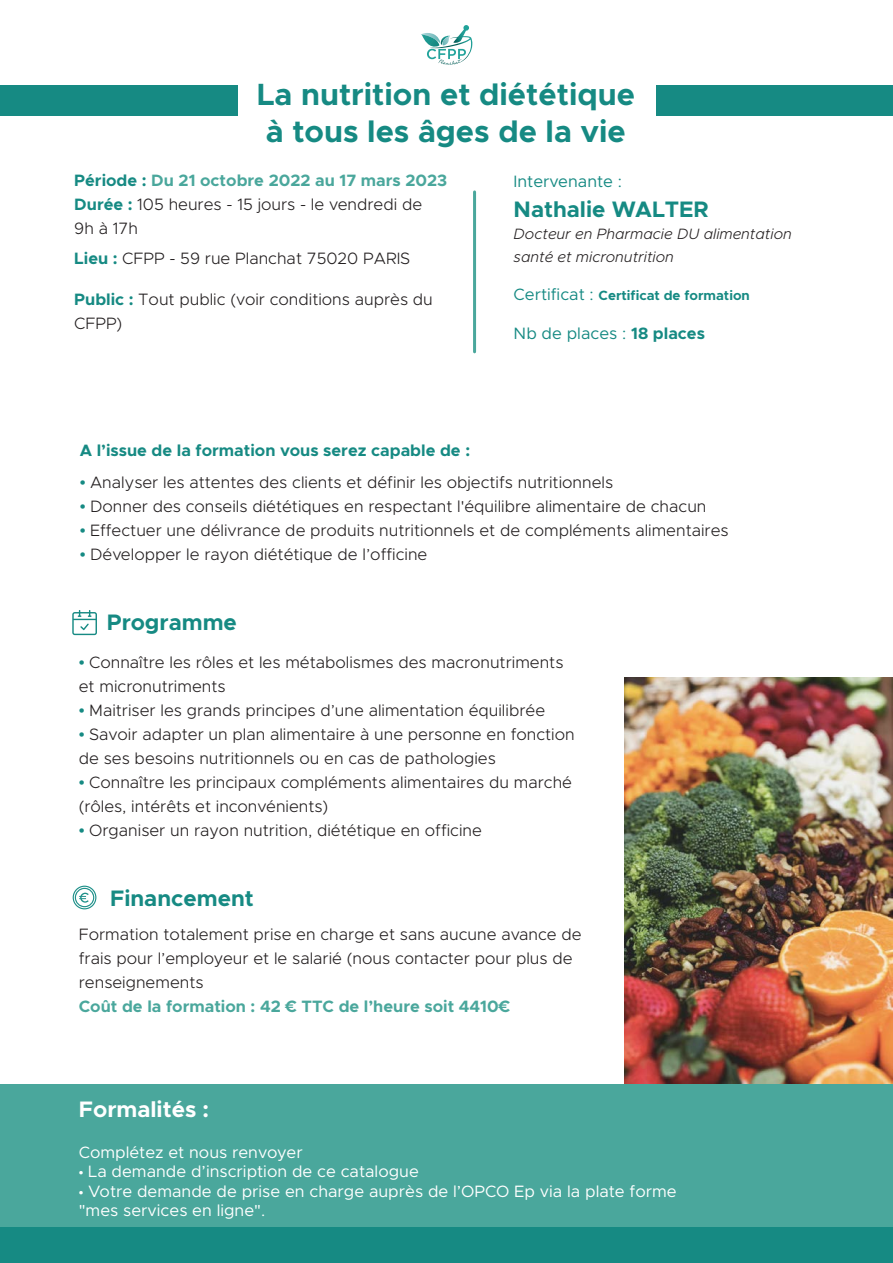
<style>
.page{position:relative;width:893px;height:1263px;background:#fff}
.page>*{position:absolute;margin:0;border:0;box-sizing:border-box;transform-origin:0 0}
.t1{font:700 30.9px/37px "Metropolis";color:#168a83}
.t2{font:700 22.5px "Metropolis";color:#168a83}
.t3{font:700 22.5px "Metropolis";color:#fff}
.t4{font:300 16.5px/24px "Metropolis";color:#231f20}
.t5{font:16.5px/19.5px "Metropolis";color:#fff}
.t6{font:700 16.5px "Metropolis";color:#4aa79c}
.t7{font:700 16.5px "Metropolis";color:#168a83}
.t8{font:16.5px "Metropolis";color:#168a83}
.t9{font:italic 300 15px/22.5px "Metropolis";color:#231f20}
.t10{font:700 13.5px "Metropolis";color:#168a83}
.s1{font-weight:700;color:#168a83}
.s2{font-weight:700;color:#4aa79c}
.s3{font-weight:400;font-size:16.5px}
.s4{font-weight:700}
.s5{font-family:"Myriad Pro";font-weight:400;font-size:21px;color:#168a83}
.s6{font-family:"Myriad Pro"}
</style>
<div class="page">
<div style="left:0;top:1084px;width:893px;height:179px;background:#4aa79c"></div>
<div style="left:0;top:1228px;width:893px;height:35px;background:#168a83"></div>
<svg style="left:421px;top:25px;width:50px;height:39px"></svg>
<svg style="left:72px;top:610px;width:25px;height:25px"></svg>
<svg style="left:73px;top:886px;width:23px;height:23px"></svg>
<hr style="left:473px;top:192px;width:3px;height:160px;background:#4aa79c">
<div style="left:0;top:86px;width:238px;height:30px;background:#168a83"></div>
<div style="left:656px;top:86px;width:237px;height:30px;background:#168a83"></div>
<img style="left:624px;top:677px;width:269px;height:407px">
<h1 class="t1" style="left:257px;top:76px;width:380px">La nutrition et diététique à tous les âges de la vie</h1>
<p class="t4" style="left:74px;top:168px;width:374px"><span class="s1">Période :</span> <span class="s2">Du 21 octobre 2022 au 17 mars 2023<br></span><span class="s1">Durée :</span> 105 heures - 15 jours - le vendredi de<br>9h à 17h</p>
<p class="t4" style="left:74px;top:246px;width:338px"><span class="s1">Lieu :</span> CFPP - 59 rue Planchat 75020 PARIS</p>
<p class="t4" style="left:74px;top:287px;width:360px"><span class="s1">Public :</span> Tout public (voir conditions auprès du<br>CFPP)</p>
<p class="t8" style="left:514px;top:171px;width:110px">Intervenante :</p>
<h2 class="t2" style="left:514px;top:195px;width:197px">Nathalie WALTER</h2>
<p class="t9" style="left:514px;top:223px;width:280px">Docteur en Pharmacie DU alimentation santé et micronutrition</p>
<p class="t10" style="left:514px;top:287px;width:238px"><span class="s3">Certificat :</span> Certificat de formation</p>
<p class="t8" style="left:514px;top:323px;width:193px">Nb de places : <span class="s4">18 places</span></p>
<p class="t7" style="left:80px;top:440px;width:392px">A l’issue de la formation vous serez capable de :</p>
<p class="t4" style="left:80px;top:470px;width:535px"><span class="s5">•</span> Analyser les attentes des clients et définir les objectifs nutritionnels</p>
<p class="t4" style="left:80px;top:494px;width:628px"><span class="s5">•</span> Donner des conseils diététiques en respectant l'équilibre alimentaire de chacun</p>
<p class="t4" style="left:80px;top:518px;width:650px"><span class="s5">•</span> Effectuer une délivrance de produits nutritionnels et de compléments alimentaires</p>
<p class="t4" style="left:80px;top:542px;width:349px"><span class="s5">•</span> Développer le rayon diététique de l’officine</p>
<h2 class="t2" style="left:107px;top:608px;width:131px">Programme</h2>
<p class="t4" style="left:79px;top:650px;width:486px"><span class="s5">•</span> Connaître les rôles et les métabolismes des macronutriments et micronutriments</p>
<p class="t4" style="left:79px;top:698px;width:468px"><span class="s5">•</span> Maitriser les grands principes d’une alimentation équilibrée</p>
<p class="t4" style="left:79px;top:722px;width:497px"><span class="s5">•</span> Savoir adapter un plan alimentaire à une personne en fonction de ses besoins nutritionnels ou en cas de pathologies</p>
<p class="t4" style="left:79px;top:770px;width:495px"><span class="s5">•</span> Connaître les principaux compléments alimentaires du marché (rôles, intérêts et inconvénients)</p>
<p class="t4" style="left:79px;top:818px;width:405px"><span class="s5">•</span> Organiser un rayon nutrition, diététique en officine</p>
<h2 class="t2" style="left:110px;top:884px;width:145px">Financement</h2>
<p class="t4" style="left:79px;top:922px;width:504px">Formation totalement prise en charge et sans aucune avance de frais pour l’employeur et le salarié (nous contacter pour plus de renseignements</p>
<p class="t6" style="left:79px;top:996px;width:433px">Coût de la formation : 42 € TTC de l’heure soit 4410€</p>
<h2 class="t3" style="left:79px;top:1095px;width:132px">Formalités :</h2>
<p class="t5" style="left:79px;top:1142px;width:225px">Complétez et nous renvoyer</p>
<p class="t5" style="left:79px;top:1162px;width:342px"><span class="s6">•</span> La demande d’inscription de ce catalogue</p>
<p class="t5" style="left:79px;top:1181px;width:599px"><span class="s6">•</span> Votre demande de prise en charge auprès de l’OPCO Ep via la plate forme "mes services en ligne".</p>
</div>
